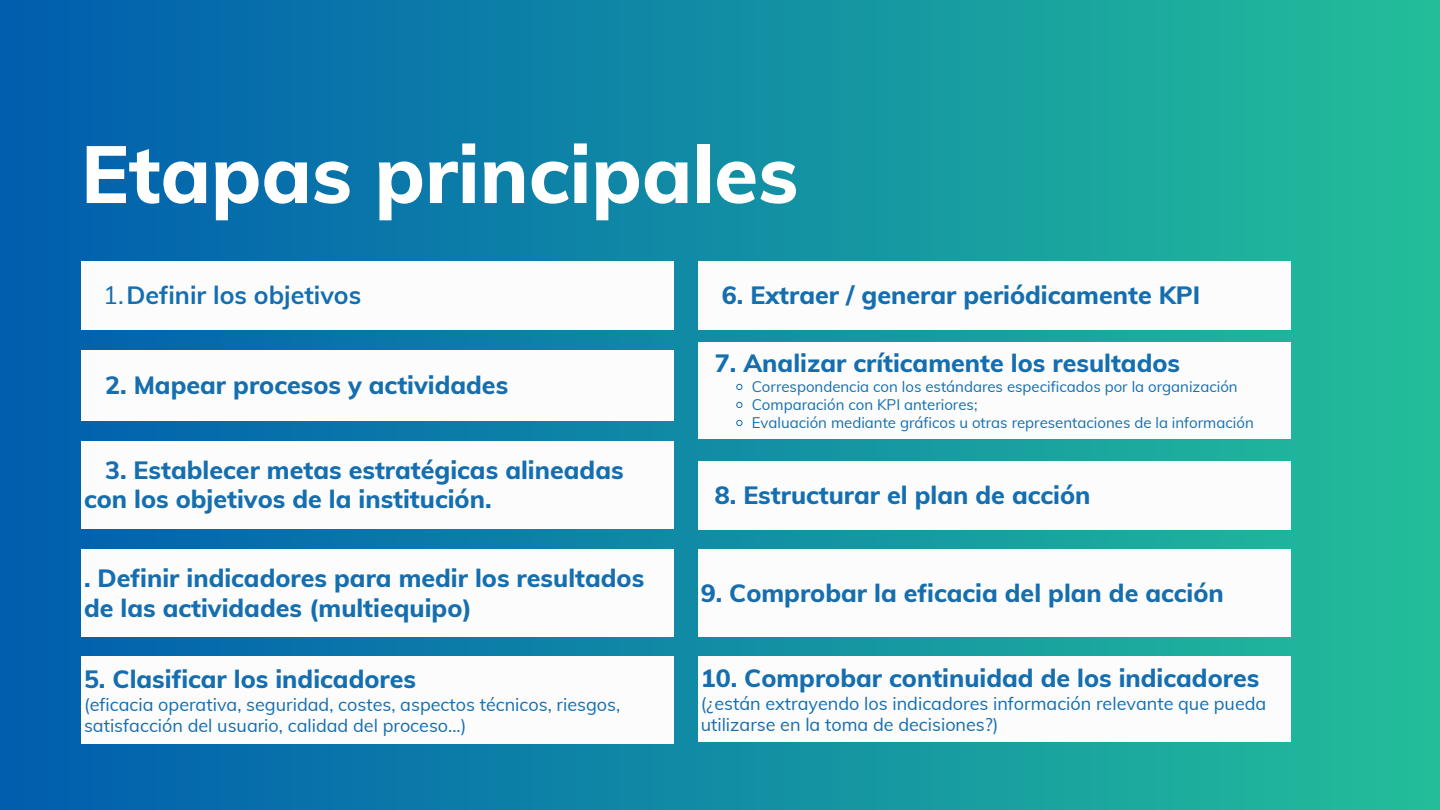
<style>
.page{position:relative;width:1440px;height:810px;background:#fff}
.page>*{position:absolute;margin:0;border:0;box-sizing:border-box;transform-origin:0 0}
.t1{font:800 80px "Muli";color:#fff}
.t2{font:800 25px/29.2px "Muli";color:#146eaf}
.t3{font:700 25px "Muli";color:#146eaf}
.t4{font:18px/21px "Muli";color:#146eaf}
.t5{font:15px "Muli";color:#146eaf}
.s1{font-weight:400}
</style>
<div class="page">
<img style="left:0;top:0;width:1440px;height:810px">
<div style="left:81px;top:262px;width:593px;height:68px;background:#fcfcfc"></div>
<div style="left:81px;top:351px;width:593px;height:70px;background:#fcfcfc"></div>
<div style="left:81px;top:442px;width:593px;height:87px;background:#fcfcfc"></div>
<div style="left:81px;top:550px;width:593px;height:87px;background:#fcfcfc"></div>
<div style="left:81px;top:657px;width:593px;height:87px;background:#fcfcfc"></div>
<div style="left:698px;top:262px;width:592px;height:68px;background:#fcfcfc"></div>
<div style="left:698px;top:342px;width:593px;height:96px;background:#fcfcfc"></div>
<svg style="left:736px;top:383px;width:7px;height:7px"></svg>
<svg style="left:736px;top:401px;width:7px;height:7px"></svg>
<svg style="left:736px;top:419px;width:7px;height:7px"></svg>
<div style="left:698px;top:461px;width:592px;height:68px;background:#fcfcfc"></div>
<div style="left:698px;top:550px;width:592px;height:87px;background:#fcfcfc"></div>
<div style="left:698px;top:657px;width:593px;height:85px;background:#fcfcfc"></div>
<h1 class="t1" style="left:81px;top:123px;width:719px">Etapas principales</h1>
<p class="t3" style="left:103px;top:279px;width:260px"><span class="s1">1.</span>Definir los objetivos</p>
<h2 class="t2" style="left:105px;top:370px;width:405px">2. Mapear procesos y actividades</h2>
<h2 class="t2" style="left:84px;top:455px;width:541px;text-indent:21px">3. Establecer metas estratégicas alineadas con los objetivos de la institución.</h2>
<h2 class="t2" style="left:84px;top:563px;width:562px">. Definir indicadores para medir los resultados de las actividades (multiequipo)</h2>
<h2 class="t2" style="left:84px;top:664px;width:334px">5. Clasificar los indicadores</h2>
<h2 class="t4" style="left:84px;top:694px;width:538px">(eficacia operativa, seguridad, costes, aspectos técnicos, riesgos, satisfacción del usuario, calidad del proceso...)</h2>
<p class="t2" style="left:722px;top:280px;width:480px">6. Extraer / generar periódicamente KPI</p>
<p class="t2" style="left:715px;top:348px;width:467px">7. Analizar críticamente los resultados</p>
<p class="t5" style="left:752px;top:377px;width:487px">Correspondencia con los estándares especificados por la organización</p>
<h2 class="t5" style="left:752px;top:395px;width:227px">Comparación con KPI anteriores;</h2>
<h2 class="t5" style="left:752px;top:413px;width:504px">Evaluación mediante gráficos u otras representaciones de la información</h2>
<h2 class="t2" style="left:715px;top:480px;width:377px">8. Estructurar el plan de acción</h2>
<h4 class="t2" style="left:701px;top:578px;width:525px">9. Comprobar la eficacia del plan de acción</h4>
<h4 class="t2" style="left:701px;top:663px;width:560px">10. Comprobar continuidad de los indicadores</h4>
<h4 class="t4" style="left:701px;top:693px;width:567px">(¿están extrayendo los indicadores información relevante que pueda utilizarse en la toma de decisiones?)</h4>
</div>
